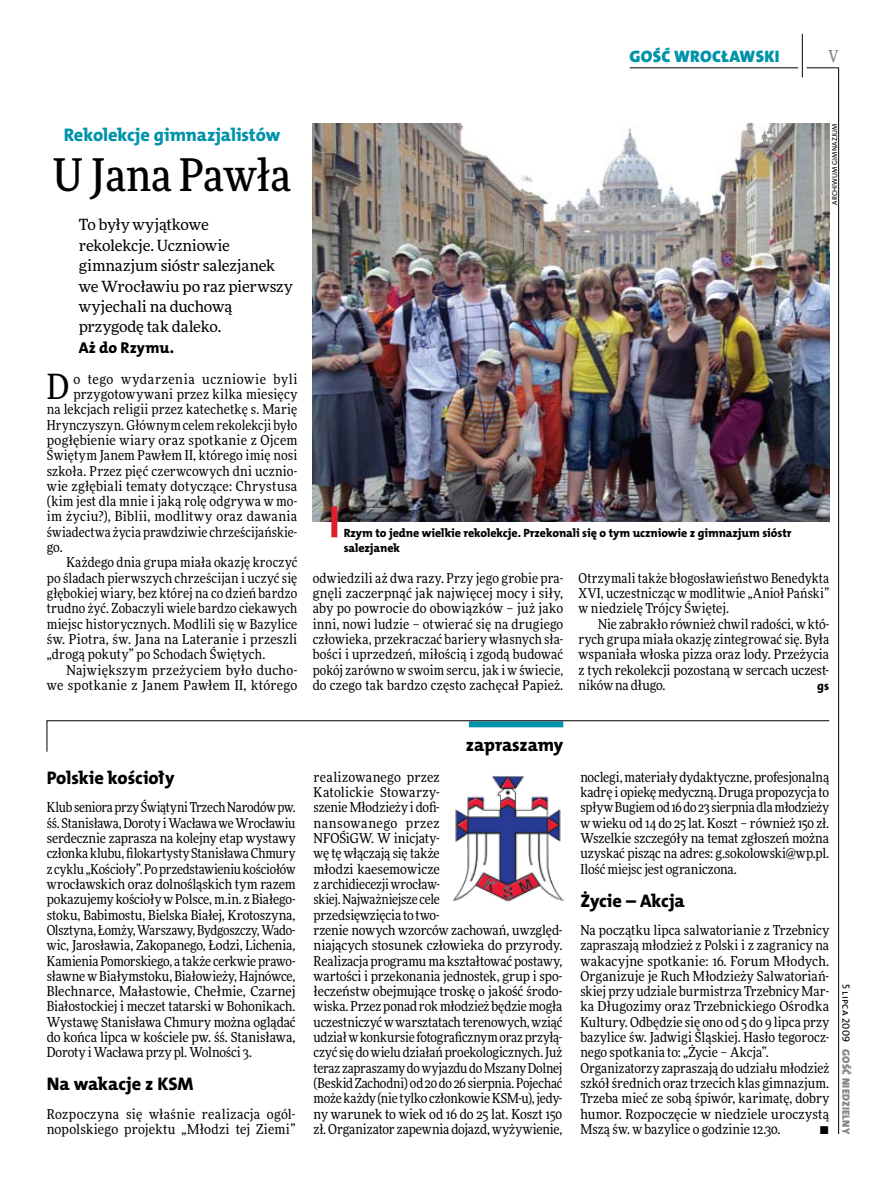
<style>
.page{position:relative;width:893px;height:1191px;background:#fff}
.page>*{position:absolute;margin:0;border:0;box-sizing:border-box;transform-origin:0 0}
.t1{font:500 45px "Freeday Narrow";color:#000}
.t2{font:34.8px "Freeday Narrow News";color:#000}
.t3{font:18.3px "The Mix HP8 Ex Bld";letter-spacing:-.005em;color:#000}
.t4{font:18.3px "The Mix HP8 Ex Bld";letter-spacing:-.005em;color:#0093aa}
.t5{font:16.65px "The Mix HP9 Blk";letter-spacing:.02em;color:#0093aa}
.t6{font:500 16.5px "Freeday Narrow";color:#858486;scale:.9 1}
.t7{font:15.75px "The Mix HP8 Ex Bld";letter-spacing:.01em;color:#000}
.t8{font:15.45px/20.4px "Freeday News";letter-spacing:-.01em;color:#000}
.t9{font:13.65px/15.3px "Freeday Narrow News";letter-spacing:.005em;color:#000;text-align:justify}
.t10{font:13.65px "Freeday Narrow News";letter-spacing:.025em;color:#000}
.t11{font:13.65px "Freeday Narrow News";letter-spacing:.04em;color:#000}
.t12{font:12.3px "The Mix HP8 Ex Bld";color:#000}
.t13{font:12px/15.3px "The Mix HP8 Ex Bld";letter-spacing:-.005em;color:#000}
.t14{font:10.5px "The Mix HP9 Blk";letter-spacing:.025em;color:#858486}
.t15{font:10.5px "The Mix HP5 Plain";letter-spacing:.02em;color:#000}
.t16{font:7.2px "The Mix HP5 Plain";letter-spacing:.03em;color:#000}
</style>
<div class="page">
<hr style="left:806px;top:68px;width:33px;height:1px;background:#000">
<hr style="left:630px;top:68px;width:168px;height:1px;background:#000">
<hr style="left:838px;top:68px;width:1px;height:1066px;background:#000">
<hr style="left:802px;top:34px;width:1px;height:43px;background:#000">
<svg style="left:47px;top:720px;width:783px;height:32px"></svg>
<img style="left:453px;top:776px;width:110px;height:126px">
<img style="left:313px;top:123px;width:516px;height:398px">
<div style="left:331px;top:506px;width:6px;height:31px;background:#df1f2a"></div>
<p class="t5" style="left:629px;top:46px;width:152px">GOŚĆ WROCŁAWSKI</p>
<p class="t6" style="left:828px;top:46px;width:13px">V</p>
<h3 class="t4" style="left:64px;top:123px;width:218px">Rekolekcje gimnazjalistów</h3>
<h1 class="t1" style="left:53px;top:147px;width:240px">U Jana Pawła</h1>
<p class="t8" style="left:79px;top:214px;width:215px">To były wyjątkowe<br>rekolekcje. Uczniowie gimnazjum sióstr salezjanek we Wrocławiu po raz pierwszy wyjechali na duchową przygodę tak daleko.</p>
<p class="t7" style="left:79px;top:337px;width:97px">Aż do Rzymu.</p>
<h2 class="t2" style="left:47px;top:365px;width:24px">D</h2>
<p class="t11" style="left:73px;top:370px;width:226px">o tego wydarzenia uczniowie byli</p>
<p class="t9" style="left:73px;top:386px;width:225px">przygotowywani przez kilka miesięcy</p>
<p class="t9" style="left:47px;top:401px;width:252px">na lekcjach religii przez katechetkę s. Marię</p>
<p class="t9" style="left:47px;top:417px;width:252px">Hrynczyszyn. Głównym celem rekolekcji było</p>
<p class="t9" style="left:47px;top:432px;width:252px">pogłębienie wiary oraz spotkanie z Ojcem</p>
<p class="t9" style="left:47px;top:447px;width:252px">Świętym Janem Pawłem II, którego imię nosi</p>
<p class="t9" style="left:47px;top:463px;width:252px">szkoła. Przez pięć czerwcowych dni ucznio-</p>
<p class="t9" style="left:47px;top:478px;width:252px">wie zgłębiali tematy dotyczące: Chrystusa</p>
<p class="t9" style="left:47px;top:493px;width:252px">(kim jest dla mnie i jaką rolę odgrywa w mo-</p>
<p class="t10" style="left:47px;top:508px;width:252px">im życiu?), Biblii, modlitwy oraz dawania</p>
<p class="t9" style="left:47px;top:524px;width:252px">świadectwa życia prawdziwie chrześcijańskie-</p>
<p class="t9" style="left:47px;top:539px;width:18px">go.</p>
<p class="t9" style="left:66px;top:555px;width:233px">Każdego dnia grupa miała okazję kroczyć</p>
<p class="t9" style="left:47px;top:570px;width:252px">po śladach pierwszych chrześcijan i uczyć się</p>
<p class="t9" style="left:47px;top:585px;width:252px">głębokiej wiary, bez której na co dzień bardzo</p>
<p class="t9" style="left:47px;top:600px;width:252px">trudno żyć. Zobaczyli wiele bardzo ciekawych</p>
<p class="t9" style="left:47px;top:616px;width:252px">miejsc historycznych. Modlili się w Bazylice</p>
<p class="t9" style="left:47px;top:631px;width:252px">św. Piotra, św. Jana na Lateranie i przeszli</p>
<p class="t9" style="left:47px;top:646px;width:220px">„drogą pokuty” po Schodach Świętych.</p>
<p class="t9" style="left:66px;top:662px;width:233px">Największym przeżyciem było ducho-</p>
<p class="t9" style="left:47px;top:677px;width:252px">we spotkanie z Janem Pawłem II, którego</p>
<p class="t16" style="left:830px;top:205px;width:83px;rotate:-90deg">Archiwum gimnazjum</p>
<p class="t13" style="left:344px;top:525px;width:449px">Rzym to jedne wielkie rekolekcje. Przekonali się o tym uczniowie z gimnazjum sióstr salezjanek</p>
<p class="t9" style="left:313px;top:570px;width:252px">odwiedzili aż dwa razy. Przy jego grobie pra&shy;gnęli zaczerpnąć jak najwięcej mocy i siły, aby po powrocie do obowiązków – już jako inni, nowi ludzie – otwierać się na drugiego człowieka, przekraczać bariery własnych sła&shy;bości i uprzedzeń, miłością i zgodą budować pokój zarówno w swoim sercu, jak i w świecie, do czego tak bardzo często zachęcał Papież.</p>
<p class="t9" style="left:579px;top:570px;width:252px">Otrzymali także błogosławieństwo Benedykta XVI, uczestnicząc w modlitwie „Anioł Pański” w niedzielę Trójcy Świętej.</p>
<p class="t9" style="left:579px;top:616px;width:252px;text-indent:20px">Nie zabrakło również chwil radości, w któ&shy;rych grupa miała okazję zintegrować się. Była wspaniała włoska pizza oraz lody. Przeżycia z tych rekolekcji pozostaną w sercach uczest&shy;ników na długo.</p>
<p class="t12" style="left:817px;top:678px;width:14px">gs</p>
<h3 class="t3" style="left:47px;top:766px;width:129px">Polskie kościoły</h3>
<p class="t9" style="left:47px;top:799px;width:250px">Klub seniora przy Świątyni Trzech Narodów pw. śś. Stanisława, Doroty i Wacława we Wrocławiu serdecznie zaprasza na kolejny etap wystawy członka klubu, filokartysty Stanisława Chmury z cyklu „Kościoły”. Po przedstawieniu kościołów wrocławskich oraz dolnośląskich tym razem pokazujemy kościoły w Polsce, m.in. z Białego&shy;stoku, Babimostu, Bielska Białej, Krotoszyna, Olsztyna, Łomży, Warszawy, Bydgoszczy, Wado&shy;wic, Jarosławia, Zakopanego, Łodzi, Lichenia, Kamienia Pomorskiego, a także cerkwie prawo&shy;sławne w Białymstoku, Białowieży, Hajnówce, Blechnarce, Małastowie, Chełmie, Czarnej Białostockiej i meczet tatarski w Bohonikach.<br>Wystawę Stanisława Chmury można oglądać do końca lipca w kościele pw. śś. Stanisława, Doroty i Wacława przy pl. Wolności 3.</p>
<h3 class="t3" style="left:47px;top:1072px;width:148px">Na wakacje z KSM</h3>
<p class="t9" style="left:47px;top:1106px;width:250px">Rozpoczyna się właśnie realizacja ogól&shy;nopolskiego projektu „Młodzi tej Ziemi”</p>
<h3 class="t3" style="left:466px;top:733px;width:99px">zapraszamy</h3>
<p class="t9" style="left:314px;top:769px;width:250px;text-align:left">realizowanego przez<br>Katolickie Stowarzy-<br>szenie Młodzieży i dofi-<br>nansowanego przez<br>NFOŚiGW. W inicjaty-<br>wę tę włączają się także<br>młodzi kaesemowicze<br>z archidiecezji wrocław-<br>skiej. Najważniejsze cele<br>przedsięwzięcia to two-<br>rzenie nowych wzorców zachowań, uwzględ&shy;niających stosunek człowieka do przyrody.<br>Realizacja programu ma kształtować postawy, wartości i przekonania jednostek, grup i spo&shy;łeczeństw obejmujące troskę o jakość środo&shy;wiska. Przez ponad rok młodzież będzie mogła uczestniczyć wwarsztatach terenowych, wziąć udział wkonkursie fotograficznym oraz przyłą&shy;czyć się do wielu działań proekologicznych. Już teraz zapraszamy do wyjazdu do Mszany Dolnej (Beskid Zachodni) od 20 do 26 sierpnia. Pojechać może każdy (nie tylko członkowie KSM-u), jedy&shy;ny warunek to wiek od 16 do 25 lat. Koszt 150 zł. Organizator zapewnia dojazd, wyżywienie,</p>
<p class="t9" style="left:580px;top:769px;width:250px">noclegi, materiały dydaktyczne, profesjonalną kadrę i opiekę medyczną. Druga propozycja to spływ Bugiem od 16 do 23 sierpnia dla młodzieży w wieku od 14 do 25 lat. Koszt – również 150 zł.<br>Wszelkie szczegóły na temat zgłoszeń można uzyskać pisząc na adres: g.sokolowski@wp.pl.<br>Ilość miejsc jest ograniczona.</p>
<h3 class="t3" style="left:580px;top:888px;width:106px">Życie – Akcja</h3>
<p class="t9" style="left:580px;top:922px;width:250px;text-align:left">Na początku lipca salwatorianie z Trzebnicy zapraszają młodzież z Polski i z zagranicy na wakacyjne spotkanie: 16. Forum Młodych.<br>Organizuje je Ruch Młodzieży Salwatoriań&shy;skiej przy udziale burmistrza Trzebnicy Mar&shy;ka Długozimy oraz Trzebnickiego Ośrodka Kultury. Odbędzie się ono od 5 do 9 lipca przy bazylice św. Jadwigi Śląskiej. Hasło tegorocz&shy;nego spotkania to: „Życie – Akcja”.<br>Organizatorzy zapraszają do udziału młodzież szkół średnich oraz trzecich klas gimnazjum.<br>Trzeba mieć ze sobą śpiwór, karimatę, dobry humor. Rozpoczęcie w niedziele uroczystą Mszą św. w bazylice o godzinie 12.30.</p>
<p class="t9" style="left:819px;top:1121px;width:11px">•</p>
<p class="t15" style="left:853px;top:984px;width:59px;rotate:90deg">5 lipca 2009</p>
<p class="t14" style="left:853px;top:1049px;width:86px;rotate:90deg">GOŚĆ NIEDZIELNY</p>
</div>
